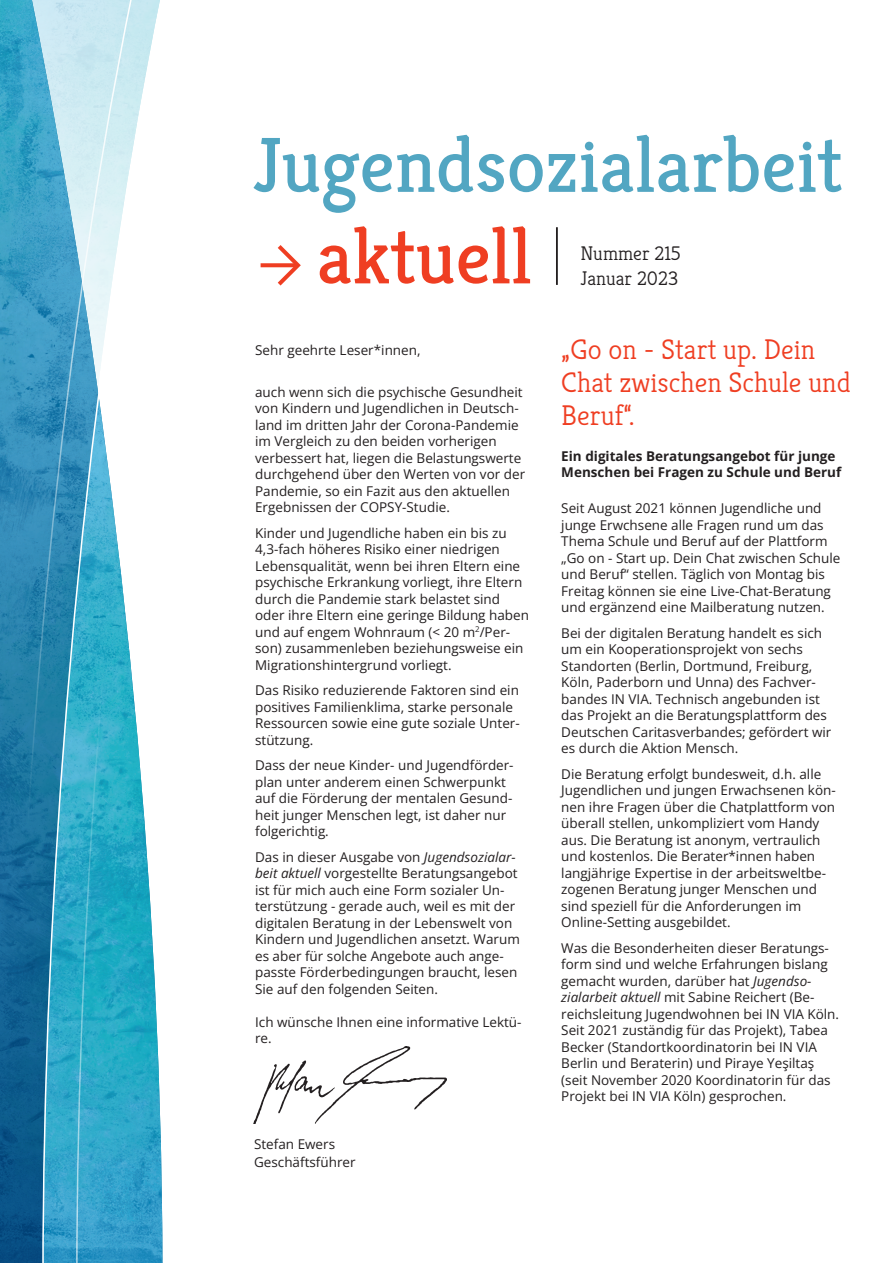
<style>
.page{position:relative;width:893px;height:1263px;background:#fff}
.page>*{position:absolute;margin:0;border:0;box-sizing:border-box;transform-origin:0 0}
.t1{font:78px "Kreon";color:#52a6c2}
.t2{font:78px "Kreon";color:#ef3e22}
.t3{font:300 28.5px/33px "Kreon";color:#ef3e22}
.t4{font:300 19.8px/24.8px "Kreon";color:#231f20}
.t5{font:13.5px/16.5px "Open Sans";color:#231f20}
.t6{font:700 13.5px/16.5px "Open Sans";color:#231f20}
.s1{font-style:italic}
</style>
<div class="page">
<img style="left:253px;top:1047px;width:193px;height:76px">
<hr style="left:556px;top:227px;width:2px;height:58px;background:#231f20">
<svg style="left:273px;top:245px;width:28px;height:41px"></svg>
<svg style="left:261px;top:263px;width:36px;height:4px"></svg>
<svg style="left:0;top:0;width:12px;height:1263px;background:#247eaa"></svg>
<svg style="left:135px;top:0;width:28px;height:1263px"></svg>
<svg style="left:12px;top:0;width:123px;height:1263px;background:#54aac8"></svg>
<h1 class="t1" style="left:253px;top:107px;width:591px">Jugendsozialarbeit</h1>
<h1 class="t2" style="left:317px;top:199px;width:216px">aktuell</h1>
<h3 class="t4" style="left:580px;top:239px;width:102px">Nummer 215<br>Januar 2023</h3>
<p class="t5" style="left:255px;top:341px;width:167px">Sehr geehrte Leser*innen,</p>
<p class="t5" style="left:255px;top:383px;width:272px">auch wenn sich die psychische Gesundheit von Kindern und Jugendlichen in Deutsch&shy;land im dritten Jahr der Corona-Pandemie im Vergleich zu den beiden vorherigen verbessert hat, liegen die Belastungswerte durchgehend über den Werten von vor der Pandemie, so ein Fazit aus den aktuellen Ergebnissen der COPSY-Studie.</p>
<p class="t5" style="left:255px;top:524px;width:275px">Kinder und Jugendliche haben ein bis zu 4,3-fach höheres Risiko einer niedrigen Lebensqualität, wenn bei ihren Eltern eine psychische Erkrankung vorliegt, ihre Eltern durch die Pandemie stark belastet sind oder ihre Eltern eine geringe Bildung haben und auf engem Wohnraum (&lt; 20 m<sup>2</sup>/Per&shy;son) zusammenleben beziehungsweise ein Migrationshintergrund vorliegt.</p>
<p class="t5" style="left:255px;top:682px;width:266px">Das Risiko reduzierende Faktoren sind ein positives Familienklima, starke personale Ressourcen sowie eine gute soziale Unter&shy;stützung.</p>
<p class="t5" style="left:255px;top:757px;width:260px">Dass der neue Kinder- und Jugendförder&shy;plan unter anderem einen Schwerpunkt auf die Förderung der mentalen Gesund&shy;heit junger Menschen legt, ist daher nur folgerichtig.</p>
<p class="t5" style="left:255px;top:848px;width:266px">Das in dieser Ausgabe von <span class="s1">Jugendsozialar&shy;beit aktuell</span> vorgestellte Beratungsangebot ist für mich auch eine Form sozialer Un&shy;terstützung - gerade auch, weil es mit der digitalen Beratung in der Lebenswelt von Kindern und Jugendlichen ansetzt. Warum es aber für solche Angebote auch ange&shy;passte Förderbedingungen braucht, lesen Sie auf den folgenden Seiten.</p>
<p class="t5" style="left:255px;top:1013px;width:268px">Ich wünsche Ihnen eine informative Lektü&shy;re.</p>
<p class="t5" style="left:254px;top:1135px;width:103px;line-height:18px">Stefan Ewers<br>Geschäftsführer</p>
<h2 class="t3" style="left:561px;top:331px;width:291px">„Go on - Start up. Dein<br>Chat zwischen Schule und<br>Beruf“.</h2>
<p class="t6" style="left:561px;top:447px;width:282px">Ein digitales Beratungsangebot für junge<br>Menschen bei Fragen zu Schule und Beruf</p>
<p class="t5" style="left:561px;top:500px;width:281px">Seit August 2021 können Jugendliche und junge Erwchsene alle Fragen rund um das Thema Schule und Beruf auf der Plattform „Go on - Start up. Dein Chat zwischen Schule und Beruf“ stellen. Täglich von Montag bis Freitag können sie eine Live-Chat-Beratung und ergänzend eine Mailberatung nutzen.</p>
<p class="t5" style="left:561px;top:624px;width:272px">Bei der digitalen Beratung handelt es sich um ein Kooperationsprojekt von sechs Standorten (Berlin, Dortmund, Freiburg, Köln, Paderborn und Unna) des Fachver&shy;bandes IN VIA. Technisch angebunden ist das Projekt an die Beratungsplattform des Deutschen Caritasverbandes; gefördert wir es durch die Aktion Mensch.</p>
<p class="t5" style="left:561px;top:765px;width:276px">Die Beratung erfolgt bundesweit, d.h. alle Jugendlichen und jungen Erwachsenen kön&shy;nen ihre Fragen über die Chatplattform von überall stellen, unkompliziert vom Handy aus. Die Beratung ist anonym, vertraulich und kostenlos. Die Berater*innen haben langjährige Expertise in der arbeitsweltbe&shy;zogenen Beratung junger Menschen und sind speziell für die Anforderungen im Online-Setting ausgebildet.</p>
<p class="t5" style="left:561px;top:939px;width:279px">Was die Besonderheiten dieser Beratungs&shy;form sind und welche Erfahrungen bislang gemacht wurden, darüber hat <span class="s1">Jugendso&shy;zialarbeit aktuell</span> mit Sabine Reichert (Be&shy;reichsleitung Jugendwohnen bei IN VIA Köln.<br>Seit 2021 zuständig für das Projekt), Tabea Becker (Standortkoordinatorin bei IN VIA Berlin und Beraterin) und Piraye Yeşiltaş (seit November 2020 Koordinatorin für das Projekt bei IN VIA Köln) gesprochen.</p>
</div>
